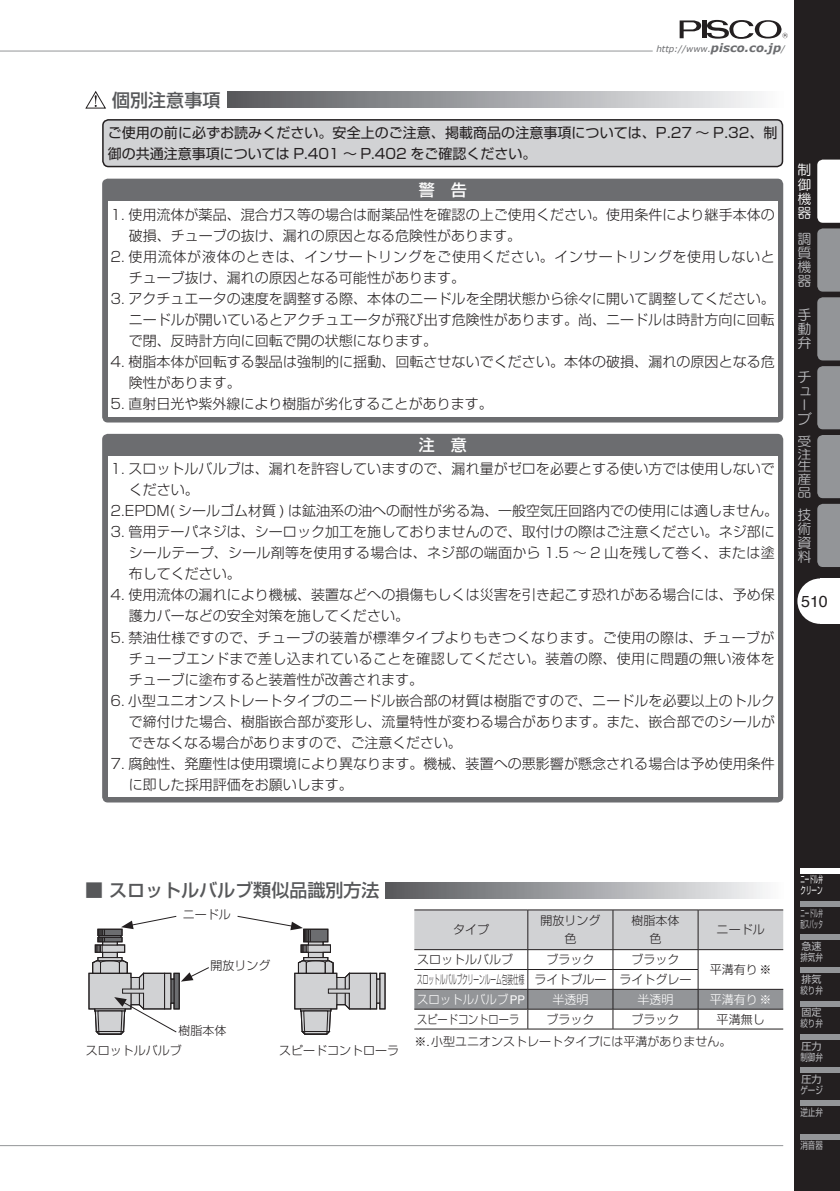
<style>
.page{position:relative;width:840px;height:1191px;background:#fff}
.page>*{position:absolute;margin:0;border:0;box-sizing:border-box;transform-origin:0 0}
.t1{font:500 18px "Shin Go Pro";color:#57585a}
.t2{font:500 16px "Shin Go Pro";color:#fff}
.t3{font:16px "Helvetica";color:#231f20}
.t4{font:300 14px/21px "Shin Go Pro";letter-spacing:.005em;color:#231f20}
.t5{font:14px/21px "Shin Go Pro";letter-spacing:.005em;color:#231f20}
.t6{font:300 14px/21px "Shin Go Pro";letter-spacing:.05em;color:#231f20}
.t7{font:14px/14px "Seurat Pro M";color:#bcbdc0;text-align:justify}
.t8{font:14px/14px "Seurat Pro M";color:#fff;text-align:justify}
.t9{font:12.6px/12.6px "Seurat Pro M";color:#bcbdc0;text-align:justify;scale:1.11 1}
.t10{font:300 12px/18px "Shin Go Pro";color:#231f20;text-align:center}
.t11{font:300 12px/19.8px "Shin Go Pro";color:#231f20;scale:.47 1}
.t12{font:300 12px "Shin Go Pro";color:#fff}
.t13{font:300 12px "Shin Go Pro";color:#231f20;scale:.85 1}
.t14{font:10px/11px "Shin Go Pro";color:#bcbdc0}
.t15{font:10px/11px "Shin Go Pro";color:#bcbdc0;scale:.45 1}
.t16{font:10px/11px "Shin Go Pro";color:#fff;scale:.45 1}
.t17{font:10px "Shin Go Pro";color:#bcbdc0;scale:.75 1}
.t18{font:italic 8.8px "Verdana";color:#6c6d70}
.s1{font-weight:700;font-size:11.6px}
.s2{color:#fff}
.s3{font-family:"Helvetica";font-weight:400;color:#fff}
.s4{font-family:"Helvetica";font-weight:400}
</style>
<div class="page">
<hr style="left:0;top:51px;width:652px;height:1px;background:#939598">
<div style="left:794px;top:0;width:45px;height:1191px;background:#231f20"></div>
<svg style="left:797px;top:578px;width:22px;height:46px"></svg>
<div style="left:819px;top:578px;width:20px;height:46px;background:#fff"></div>
<svg style="left:679px;top:20px;width:108px;height:19px"></svg>
<hr style="left:0;top:1145px;width:782px;height:1px;background:#939598">
<svg style="left:817px;top:366px;width:22px;height:63px"></svg>
<svg style="left:817px;top:160px;width:22px;height:200px"></svg>
<svg style="left:817px;top:435px;width:22px;height:63px"></svg>
<svg style="left:817px;top:504px;width:22px;height:63px"></svg>
<div style="left:799px;top:868px;width:40px;height:5px;background:#fff"></div>
<div style="left:799px;top:934px;width:40px;height:6px;background:#939598"></div>
<div style="left:799px;top:967px;width:40px;height:6px;background:#939598"></div>
<div style="left:799px;top:1000px;width:40px;height:6px;background:#939598"></div>
<div style="left:799px;top:1034px;width:40px;height:5px;background:#939598"></div>
<div style="left:799px;top:1067px;width:40px;height:6px;background:#939598"></div>
<div style="left:799px;top:1100px;width:40px;height:6px;background:#939598"></div>
<div style="left:799px;top:1133px;width:40px;height:6px;background:#939598"></div>
<div style="left:799px;top:901px;width:40px;height:5px;background:#939598"></div>
<div style="left:386px;top:882px;width:396px;height:16px;background:linear-gradient(to right,#57585c,#f8f9fb)"></div>
<svg style="left:85px;top:91px;width:21px;height:18px"></svg>
<div style="left:227px;top:92px;width:555px;height:16px;background:linear-gradient(to right,#57585c,#f9fafb)"></div>
<div style="left:103px;top:120px;width:679px;height:46px;background:#d1d2d4;border-radius:6px"></div>
<div style="left:102px;top:119px;width:680px;height:48px;border:2px solid #231f20;border-radius:6px"></div>
<div style="left:102px;top:179px;width:680px;height:243px;background:#6c6d70;border-radius:6px"></div>
<div style="left:108px;top:201px;width:669px;height:216px;background:#fff"></div>
<div style="left:102px;top:434px;width:680px;height:368px;background:#6c6d70;border-radius:6px"></div>
<div style="left:108px;top:456px;width:669px;height:341px;background:#fff"></div>
<svg style="left:237px;top:915px;width:149px;height:120px"></svg>
<svg style="left:88px;top:915px;width:121px;height:120px"></svg>
<hr style="left:414px;top:909px;width:113px;height:1px;background:#231f20">
<hr style="left:527px;top:909px;width:85px;height:1px;background:#231f20">
<hr style="left:612px;top:909px;width:85px;height:1px;background:#231f20">
<hr style="left:697px;top:909px;width:85px;height:1px;background:#231f20">
<svg style="left:414px;top:910px;width:368px;height:118px"></svg>
<hr style="left:414px;top:1028px;width:113px;height:1px;background:#231f20">
<hr style="left:527px;top:1028px;width:85px;height:1px;background:#231f20">
<hr style="left:612px;top:1028px;width:85px;height:1px;background:#231f20">
<hr style="left:697px;top:1028px;width:85px;height:1px;background:#231f20">
<p class="t18" style="left:656px;top:42px;width:130px">http://www.<span class="s1">pisco.co.jp</span>/</p>
<p class="t1" style="left:112px;top:85px;width:110px">個別注意事項</p>
<p class="t5" style="left:108px;top:120px;width:670px">ご使用の前に必ずお読みください。安全上のご注意、掲載商品の注意事項については、P.27 〜 P.32、制御の共通注意事項については P.401 〜 P.402 をご確認ください。</p>
<p class="t2" style="left:418px;top:177px;width:49px">警　告</p>
<p class="t4" style="left:129px;top:202px;width:647px;text-indent:-18px">1. 使用流体が薬品、混合ガス等の場合は耐薬品性を確認の上ご使用ください。使用条件により継手本体の破損、チューブの抜け、漏れの原因となる危険性があります。</p>
<p class="t6" style="left:129px;top:244px;width:647px;text-indent:-18px">2. 使用流体が液体のときは、インサートリングをご使用ください。インサートリングを使用しないとチューブ抜け、漏れの原因となる可能性があります。</p>
<p class="t4" style="left:129px;top:286px;width:647px;text-align:justify;text-indent:-18px">3. アクチュエータの速度を調整する際、本体のニードルを全閉状態から徐々に開いて調整してください。ニードルが開いているとアクチュエータが飛び出す危険性があります。尚、ニードルは時計方向に回転で閉、反時計方向に回転で開の状態になります。</p>
<p class="t4" style="left:129px;top:349px;width:647px;text-indent:-18px">4. 樹脂本体が回転する製品は強制的に揺動、回転させないでください。本体の破損、漏れの原因となる危険性があります。</p>
<p class="t4" style="left:110px;top:392px;width:383px">5. 直射日光や紫外線により樹脂が劣化することがあります。</p>
<p class="t2" style="left:418px;top:432px;width:49px">注　意</p>
<p class="t4" style="left:110px;top:456px;width:665px">1. スロットルバルブは、漏れを許容していますので、漏れ量がゼロを必要とする使い方では使用しないで</p>
<p class="t4" style="left:129px;top:477px;width:71px">ください。</p>
<p class="t4" style="left:110px;top:498px;width:668px">2.EPDM( シールゴム材質 ) は鉱油系の油への耐性が劣る為、一般空気圧回路内での使用には適しません。</p>
<p class="t4" style="left:129px;top:519px;width:647px;text-align:justify;text-indent:-18px">3. 管用テーパネジは、シーロック加工を施しておりませんので、取付けの際はご注意ください。ネジ部にシールテープ、シール剤等を使用する場合は、ネジ部の端面から 1.5 〜 2 山を残して巻く、または塗布してください。</p>
<p class="t4" style="left:129px;top:583px;width:647px;text-indent:-18px">4. 使用流体の漏れにより機械、装置などへの損傷もしくは災害を引き起こす恐れがある場合には、予め保護カバーなどの安全対策を施してください。</p>
<p class="t4" style="left:129px;top:625px;width:647px;text-align:justify;text-indent:-18px">5. 禁油仕様ですので、チューブの装着が標準タイプよりもきつくなります。ご使用の際は、チューブがチューブエンドまで差し込まれていることを確認してください。装着の際、使用に問題の無い液体をチューブに塗布すると装着性が改善されます。</p>
<p class="t4" style="left:129px;top:688px;width:647px;text-align:justify;text-indent:-18px">6. 小型ユニオンストレートタイプのニードル嵌合部の材質は樹脂ですので、ニードルを必要以上のトルクで締付けた場合、樹脂嵌合部が変形し、流量特性が変わる場合があります。また、嵌合部でのシールができなくなる場合がありますので、ご注意ください。</p>
<p class="t4" style="left:129px;top:751px;width:647px;text-indent:-18px">7. 腐蝕性、発塵性は使用環境により異なります。機械、装置への悪影響が懸念される場合は予め使用条件に即した採用評価をお願いします。</p>
<p class="t8" style="left:797px;top:163px;width:15px">制御機器</p>
<p class="t7" style="left:797px;top:232px;width:15px">調質機器</p>
<p class="t7" style="left:797px;top:307px;width:15px">手動弁</p>
<p class="t7" style="left:797px;top:369px;width:16px;text-align:left">チューブ</p>
<p class="t9" style="left:797px;top:435px;width:13px">受注生産品</p>
<p class="t7" style="left:797px;top:507px;width:15px">技術資料</p>
<p class="t3" style="left:800px;top:589px;width:28px">510</p>
<p class="t1" style="left:85px;top:875px;width:295px">■ スロットルバルブ類似品識別方法</p>
<p class="t10" style="left:183px;top:904px;width:49px">ニードル</p>
<p class="t10" style="left:210px;top:955px;width:61px">開放リング</p>
<p class="t10" style="left:178px;top:1020px;width:49px">樹脂本体</p>
<p class="t10" style="left:86px;top:1040px;width:97px">スロットルバルブ</p>
<p class="t10" style="left:279px;top:1040px;width:121px">スピードコントローラ</p>
<p class="t10" style="left:453px;top:919px;width:37px">タイプ</p>
<p class="t10" style="left:540px;top:910px;width:61px">開放リング色</p>
<p class="t10" style="left:631px;top:910px;width:49px">樹脂本体色</p>
<p class="t10" style="left:716px;top:919px;width:49px">ニードル</p>
<p class="t10" style="left:417px;top:949px;width:98px">スロットルバルブ</p>
<p class="t10" style="left:546px;top:949px;width:49px">ブラック</p>
<p class="t10" style="left:631px;top:949px;width:49px">ブラック</p>
<p class="t10" style="left:709px;top:959px;width:63px">平溝有り※</p>
<p class="t11" style="left:417px;top:968px;width:585px">スロットルバルブクリーンルーム包装仕様 ライトブルー ライトグレー<span class="s2">スロットルバルブ</span><span class="s3">PP</span></p>
<p class="t12" style="left:552px;top:989px;width:37px">半透明</p>
<p class="t12" style="left:637px;top:989px;width:37px">半透明</p>
<p class="t12" style="left:709px;top:989px;width:63px">平溝有り※</p>
<p class="t13" style="left:417px;top:1009px;width:122px">スピードコントローラ</p>
<p class="t10" style="left:546px;top:1008px;width:49px">ブラック</p>
<p class="t10" style="left:631px;top:1008px;width:49px">ブラック</p>
<p class="t10" style="left:414px;top:1006px;width:351px;line-height:21.8px;text-align:left;text-indent:302px">平溝無し※<span class="s4">.</span>小型ユニオンストレートタイプには平溝がありません。</p>
<p class="t16" style="left:799px;top:873px;width:51px">ニードル弁クリーン</p>
<p class="t15" style="left:799px;top:906px;width:51px">ニードル弁耐スパッタ</p>
<p class="t14" style="left:799px;top:939px;width:24px">急速排気弁</p>
<p class="t14" style="left:799px;top:972px;width:24px">排気絞り弁</p>
<p class="t14" style="left:799px;top:1006px;width:24px">固定絞り弁</p>
<p class="t14" style="left:799px;top:1039px;width:24px">圧力制御弁</p>
<p class="t14" style="left:799px;top:1072px;width:24px">圧力ゲージ</p>
<p class="t17" style="left:799px;top:1104px;width:31px">逆止弁</p>
<p class="t17" style="left:799px;top:1137px;width:31px">消音器</p>
</div>
